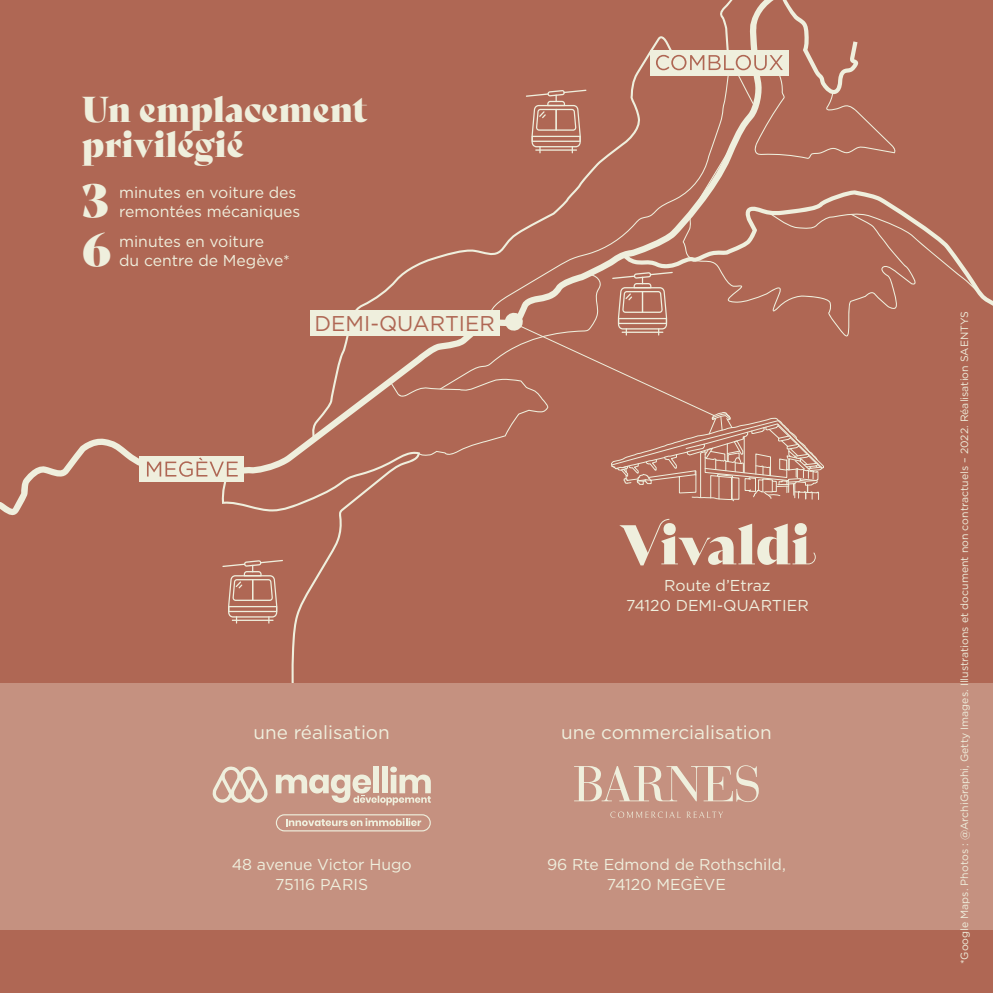
<style>
.page{position:relative;width:993px;height:993px;background:#fff}
.page>*{position:absolute;margin:0;border:0;box-sizing:border-box;transform-origin:0 0}
.t1{font:44.98px "Bely Display";color:#efefdd}
.t2{font:35px/35px "Bely Display";color:#efefdd}
.t3{font:21.35px "Gotham";color:#af6754}
.t4{font:18.9px "Gotham";color:#efefdd}
.t5{font:15.75px/19.2px "Gotham";color:#efefdd;text-align:center}
.t6{font:10.5px "Gotham";color:#efefdd}
</style>
<div class="page">
<div style="left:0;top:0;width:992px;height:992px;background:#af6754"></div>
<svg style="left:310px;top:43px;width:345px;height:396px"></svg>
<svg style="left:221px;top:450px;width:168px;height:233px"></svg>
<svg style="left:487px;top:66px;width:417px;height:146px"></svg>
<div style="left:650px;top:50px;width:138px;height:25px;background:#efefdd"></div>
<svg style="left:655px;top:0;width:240px;height:159px"></svg>
<div style="left:139px;top:456px;width:104px;height:26px;background:#efefdd"></div>
<svg style="left:147px;top:457px;width:91px;height:20px"></svg>
<svg style="left:222px;top:559px;width:61px;height:64px"></svg>
<svg style="left:525px;top:90px;width:61px;height:63px"></svg>
<div style="left:0;top:683px;width:992px;height:246px;background:#c59180"></div>
<svg style="left:619px;top:518px;width:196px;height:47px"></svg>
<svg style="left:212px;top:766px;width:56px;height:36px"></svg>
<svg style="left:276px;top:766px;width:154px;height:39px"></svg>
<svg style="left:276px;top:814px;width:154px;height:17px"></svg>
<svg style="left:574px;top:765px;width:184px;height:36px"></svg>
<svg style="left:610px;top:811px;width:69px;height:6px"></svg>
<svg style="left:687px;top:811px;width:36px;height:6px"></svg>
<div style="left:310px;top:310px;width:189px;height:26px;background:#efefdd"></div>
<svg style="left:389px;top:212px;width:592px;height:289px"></svg>
<p class="t2" style="left:82px;top:89px;width:287px">Un emplacement privilégié</p>
<p class="t5" style="left:119px;top:182px;width:183px;text-align:left">minutes en voiture des remontées mécaniques</p>
<p class="t5" style="left:119px;top:231px;width:172px;text-align:left">minutes en voiture<br>du centre de Megève*</p>
<p class="t1" style="left:82px;top:164px;width:28px">3</p>
<p class="t1" style="left:82px;top:213px;width:31px">6</p>
<p class="t3" style="left:314px;top:309px;width:182px">DEMI-QUARTIER</p>
<p class="t4" style="left:253px;top:719px;width:138px">une réalisation</p>
<p class="t5" style="left:231px;top:854px;width:181px">48 avenue Victor Hugo<br>75116 PARIS</p>
<p class="t5" style="left:626px;top:575px;width:184px">Route d’Etraz<br>74120 DEMI-QUARTIER</p>
<p class="t4" style="left:561px;top:719px;width:212px">une commercialisation</p>
<p class="t5" style="left:547px;top:854px;width:240px">96 Rte Edmond de Rothschild,<br>74120 MEGÈVE</p>
<p class="t6" style="left:957px;top:963px;width:654px;rotate:-90deg">*Google Maps. Photos : @ArchiGraphi, Getty Images. Illustrations et document non contractuels – 2022. Réalisation SAENTYS</p>
</div>
